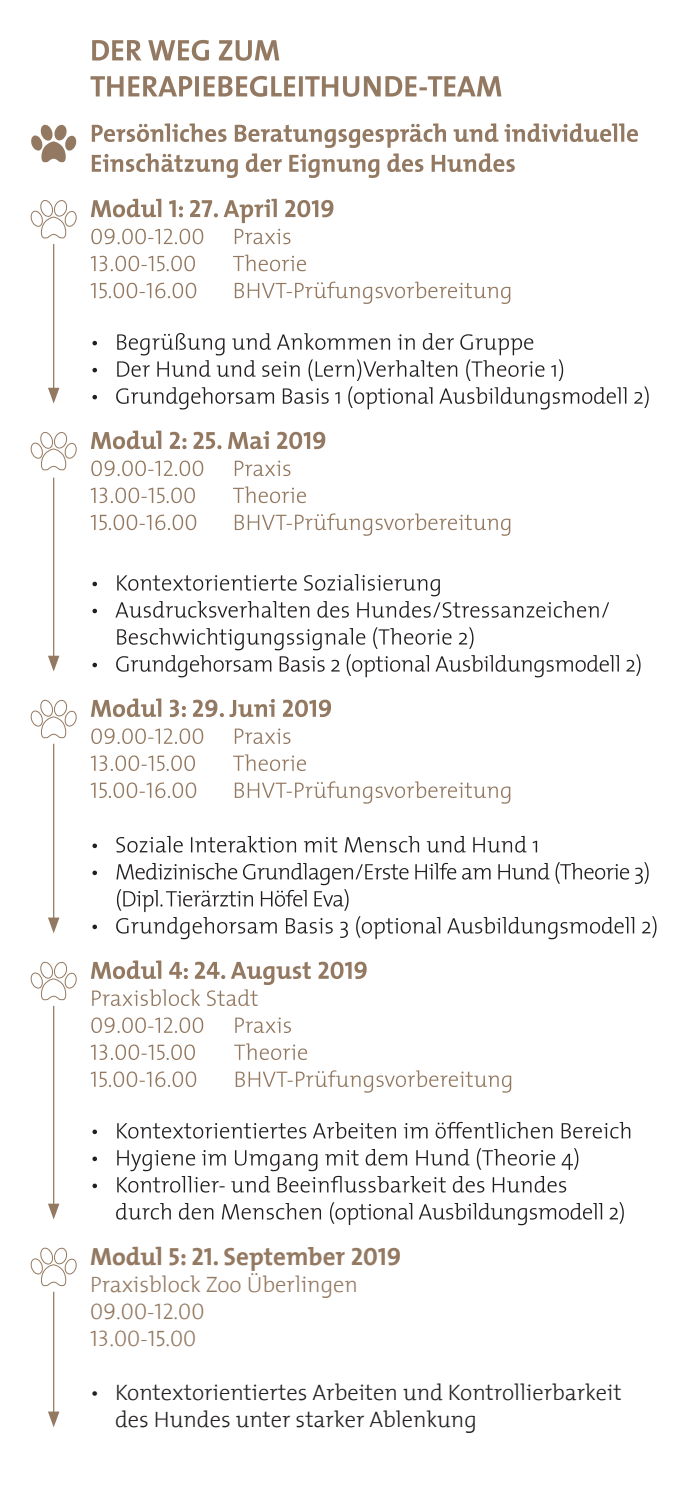
<style>
.page{position:relative;width:695px;height:1489px;background:#fff}
.page>*{position:absolute;margin:0;border:0;box-sizing:border-box;transform-origin:0 0}
.t1{font:700 25px "The Mix";color:#937961}
.t2{font:300 22.5px/27px "The Mix";color:#231f20}
.t3{font:300 22.5px "The Mix";color:#937961}
.t4{font:22.5px "The Mix 3 Light Caps";color:#937961}
.s1{font-family:"The Mix Bold Caps";font-weight:400}
</style>
<div class="page">
<svg style="left:92px;top:627px;width:548px;height:50px"></svg>
<svg style="left:92px;top:574px;width:517px;height:43px"></svg>
<svg style="left:91px;top:513px;width:419px;height:23px"></svg>
<svg style="left:91px;top:486px;width:215px;height:17px"></svg>
<svg style="left:91px;top:460px;width:199px;height:16px"></svg>
<svg style="left:91px;top:430px;width:234px;height:19px"></svg>
<svg style="left:92px;top:862px;width:564px;height:77px"></svg>
<svg style="left:92px;top:835px;width:445px;height:17px"></svg>
<svg style="left:91px;top:781px;width:419px;height:22px"></svg>
<svg style="left:91px;top:754px;width:215px;height:17px"></svg>
<svg style="left:91px;top:728px;width:199px;height:16px"></svg>
<svg style="left:91px;top:698px;width:240px;height:19px"></svg>
<svg style="left:116px;top:1202px;width:507px;height:23px"></svg>
<svg style="left:92px;top:1148px;width:486px;height:44px"></svg>
<svg style="left:92px;top:1121px;width:538px;height:17px"></svg>
<svg style="left:91px;top:1070px;width:420px;height:22px"></svg>
<svg style="left:91px;top:1043px;width:216px;height:16px"></svg>
<svg style="left:91px;top:1017px;width:200px;height:15px"></svg>
<svg style="left:91px;top:960px;width:275px;height:45px"></svg>
<svg style="left:92px;top:333px;width:556px;height:76px"></svg>
<svg style="left:91px;top:281px;width:419px;height:23px"></svg>
<svg style="left:91px;top:255px;width:215px;height:16px"></svg>
<svg style="left:91px;top:229px;width:199px;height:15px"></svg>
<svg style="left:91px;top:199px;width:242px;height:24px"></svg>
<svg style="left:90px;top:76px;width:411px;height:21px"></svg>
<svg style="left:92px;top:40px;width:187px;height:21px"></svg>
<svg style="left:92px;top:123px;width:546px;height:55px"></svg>
<svg style="left:31px;top:124px;width:46px;height:39px"></svg>
<svg style="left:30px;top:200px;width:47px;height:39px"></svg>
<svg style="left:30px;top:431px;width:47px;height:40px"></svg>
<svg style="left:30px;top:699px;width:47px;height:40px"></svg>
<svg style="left:30px;top:961px;width:47px;height:40px"></svg>
<hr style="left:53px;top:244px;width:1px;height:148px;background:#937961">
<svg style="left:48px;top:388px;width:11px;height:15px"></svg>
<hr style="left:53px;top:477px;width:1px;height:182px;background:#937961">
<svg style="left:48px;top:655px;width:11px;height:16px"></svg>
<hr style="left:53px;top:743px;width:1px;height:178px;background:#937961">
<svg style="left:48px;top:917px;width:11px;height:16px"></svg>
<hr style="left:53px;top:1005px;width:1px;height:202px;background:#937961">
<svg style="left:48px;top:1203px;width:11px;height:16px"></svg>
<svg style="left:30px;top:1247px;width:47px;height:40px"></svg>
<hr style="left:53px;top:1291px;width:1px;height:124px;background:#937961">
<svg style="left:48px;top:1411px;width:11px;height:16px"></svg>
<p class="t1" style="left:90px;top:1235px;width:313px">Modul <span class="s1">5</span>: <span class="s1">21</span>. September <span class="s1">2019</span></p>
<p class="t3" style="left:90px;top:1265px;width:269px">Praxisblock Zoo Überlingen</p>
<p class="t4" style="left:90px;top:1292px;width:116px">09.00-12.00</p>
<p class="t4" style="left:90px;top:1319px;width:108px">13.00-15.00</p>
<p class="t2" style="left:115px;top:1378px;width:508px;text-indent:-25px">• Kontextorientiertes Arbeiten und Kontrollierbarkeit des Hundes unter starker Ablenkung</p>
</div>
